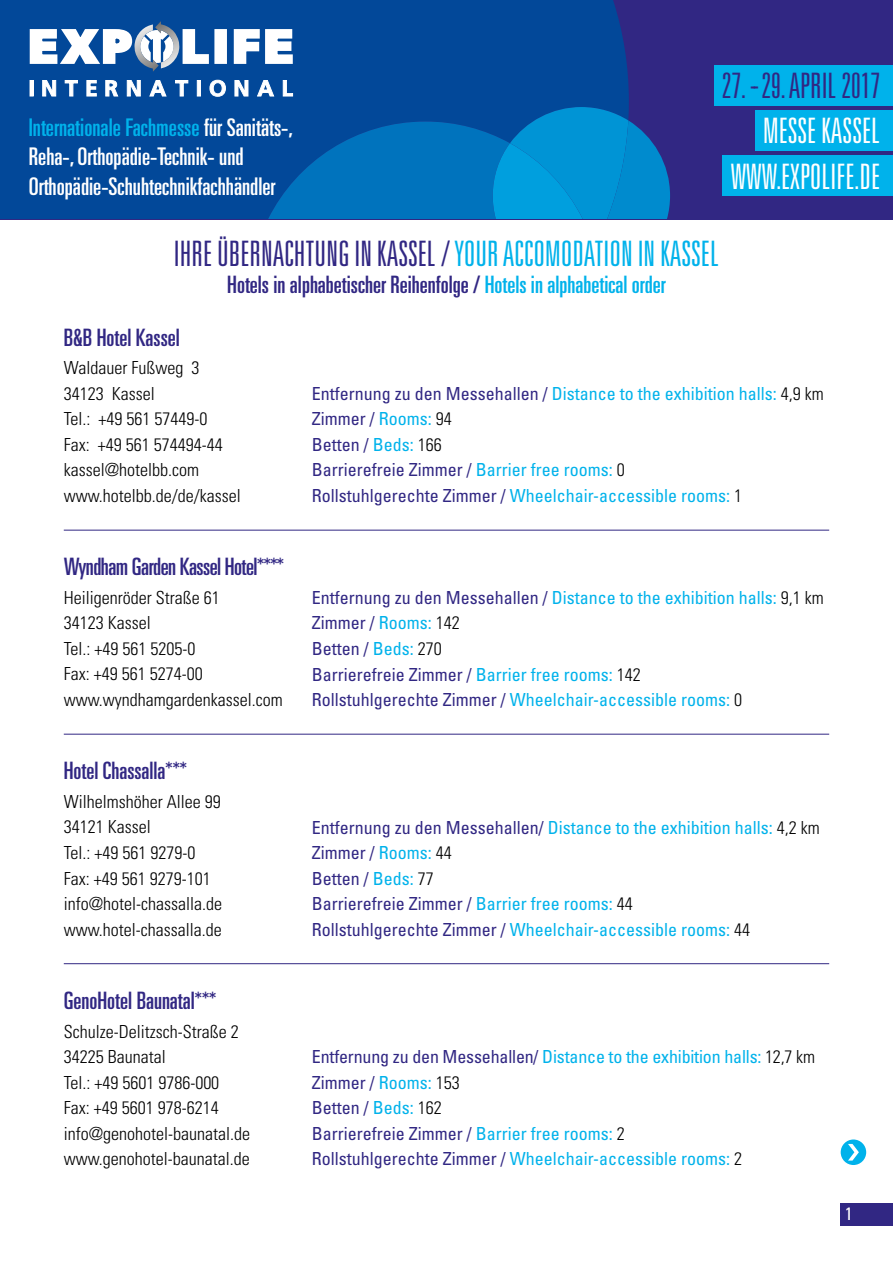
<style>
.page{position:relative;width:893px;height:1263px;background:#fff}
.page>*{position:absolute;margin:0;border:0;box-sizing:border-box;transform-origin:0 0}
.t1{font:300 ultra-condensed 35.1px "Univers LT Std";color:#312783}
.t2{font:300 ultra-condensed 35.1px/45.3px "Univers LT Std";color:#fff;text-align:right}
.t3{font:ultra-condensed 24.3px/29.2px "Univers LT Std";color:#fff}
.t4{font:ultra-condensed 24px "Univers LT Std";color:#312783}
.t5{font:ultra-condensed 24px "Univers LT Std";letter-spacing:-.02em;color:#312783}
.t6{font:condensed 18px/25.5px "Univers LT Std";color:#312783}
.t7{font:300 condensed 18px/25.5px "Univers LT Std";color:#000}
.t8{font:condensed 18px "Univers LT Std";color:#fff}
.s1{color:#00b2eb}
.s2{font-weight:300;color:#000}
</style>
<div class="page">
<div style="left:841px;top:1202px;width:52px;height:23px;background:#312783"></div>
<div style="left:0;top:0;width:893px;height:219px;background:#312783"></div>
<div style="left:0;top:0;width:629px;height:219px;background:#024899"></div>
<svg style="left:268px;top:107px;width:402px;height:112px;background:#0273bc"></svg>
<div style="left:714px;top:65px;width:179px;height:41px;background:#00b2eb"></div>
<div style="left:755px;top:110px;width:138px;height:41px;background:#00b2eb"></div>
<div style="left:723px;top:156px;width:170px;height:40px;background:#00b2eb"></div>
<div style="left:30px;top:80px;width:4px;height:16px;border:1px solid #fff"></div>
<svg style="left:42px;top:80px;width:14px;height:17px"></svg>
<svg style="left:64px;top:80px;width:14px;height:17px"></svg>
<svg style="left:86px;top:80px;width:11px;height:17px"></svg>
<svg style="left:105px;top:80px;width:14px;height:17px"></svg>
<svg style="left:127px;top:80px;width:14px;height:17px"></svg>
<svg style="left:149px;top:79px;width:18px;height:18px"></svg>
<svg style="left:175px;top:80px;width:14px;height:17px"></svg>
<svg style="left:197px;top:80px;width:4px;height:16px"></svg>
<svg style="left:209px;top:79px;width:17px;height:18px"></svg>
<svg style="left:234px;top:80px;width:15px;height:17px"></svg>
<svg style="left:256px;top:79px;width:19px;height:18px"></svg>
<svg style="left:282px;top:80px;width:11px;height:17px"></svg>
<svg style="left:28px;top:21px;width:183px;height:51px;background:#7499c3"></svg>
<div style="left:216px;top:31px;width:9px;height:31px;background:#fff"></div>
<div style="left:214px;top:29px;width:13px;height:35px;border:4px solid #fff"></div>
<svg style="left:232px;top:27px;width:63px;height:39px;background:#a0bad8"></svg>
<hr style="left:64px;top:530px;width:765px;height:1px;background:#312783">
<hr style="left:64px;top:734px;width:765px;height:1px;background:#312783">
<hr style="left:64px;top:963px;width:765px;height:1px;background:#312783">
<div style="left:841px;top:1139px;width:25px;height:26px;background:#00b2eb;border-radius:50%"></div>
<svg style="left:848px;top:1144px;width:11px;height:16px"></svg>
<h1 class="t1" style="left:722px;top:67px;width:160px">27. -- 29. APRIL 2017</h1>
<h1 class="t2" style="left:731px;top:108px;width:151px">MESSE KASSEL<br>WWW.EXPOLIFE.DE</h1>
<h2 class="t3" style="left:29px;top:113px;width:266px"><span class="s1">Internationale Fachmesse</span> für Sanitäts-,<br>Reha-, Orthopädie-Technik- und<br>Orthopädie-Schuhtechnikfachhändler</h2>
<h1 class="t1" style="left:174px;top:235px;width:547px">IHRE ÜBERNACHTUNG IN KASSEL / <span class="s1">YOUR ACCOMODATION IN KASSEL</span></h1>
<h3 class="t4" style="left:227px;top:271px;width:440px">Hotels in alphabetischer Reihenfolge / <span class="s1">Hotels in alphabetical order</span></h3>
<h3 class="t4" style="left:64px;top:324px;width:118px">B&amp;B Hotel Kassel</h3>
<p class="t7" style="left:64px;top:355px;width:179px">Waldauer Fußweg 3<br>34123 Kassel<br>Tel.: +49 561 57449-0<br>Fax: +49 561 574494-44 kassel@hotelbb.com www.hotelbb.de/de/kassel</p>
<h3 class="t5" style="left:64px;top:553px;width:222px">Wyndham Garden Kassel Hotel****</h3>
<p class="t7" style="left:64px;top:585px;width:221px">Heiligenröder Straße 61<br>34123 Kassel<br>Tel.: +49 561 5205-0<br>Fax: +49 561 5274-00 www.wyndhamgardenkassel.com</p>
<h3 class="t4" style="left:64px;top:757px;width:125px">Hotel Chassalla***</h3>
<p class="t7" style="left:64px;top:789px;width:160px">Wilhelmshöher Allee 99<br>34121 Kassel<br>Tel.: +49 561 9279-0<br>Fax: +49 561 9279-101 info@hotel-chassalla.de www.hotel-chassalla.de</p>
<h3 class="t4" style="left:64px;top:987px;width:154px">GenoHotel Baunatal***</h3>
<p class="t7" style="left:64px;top:1018px;width:188px">Schulze-Delitzsch-Straße 2<br>34225 Baunatal<br>Tel.: +49 5601 9786-000<br>Fax: +49 5601 978-6214 info@genohotel-baunatal.de www.genohotel-baunatal.de</p>
<p class="t6" style="left:312px;top:380px;width:513px">Entfernung zu den Messehallen / <span class="s1">Distance to the exhibition halls:</span> <span class="s2">4,9 km </span>Zimmer / <span class="s1">Rooms:</span> <span class="s2">94<br></span>Betten / <span class="s1">Beds:</span> <span class="s2">166<br></span>Barrierefreie Zimmer / <span class="s1">Barrier free rooms:</span> <span class="s2">0<br></span>Rollstuhlgerechte Zimmer / <span class="s1">Wheelchair-accessible rooms:</span> <span class="s2">1</span></p>
<p class="t6" style="left:312px;top:584px;width:513px">Entfernung zu den Messehallen / <span class="s1">Distance to the exhibition halls:</span> <span class="s2">9,1 km </span>Zimmer / <span class="s1">Rooms:</span> <span class="s2">142<br></span>Betten / <span class="s1">Beds:</span> <span class="s2">270<br></span>Barrierefreie Zimmer / <span class="s1">Barrier free rooms:</span> <span class="s2">142<br></span>Rollstuhlgerechte Zimmer / <span class="s1">Wheelchair-accessible rooms:</span> <span class="s2">0</span></p>
<p class="t6" style="left:312px;top:814px;width:509px">Entfernung zu den Messehallen/ <span class="s1">Distance to the exhibition halls:</span> <span class="s2">4,2 km </span>Zimmer / <span class="s1">Rooms:</span> <span class="s2">44<br></span>Betten / <span class="s1">Beds:</span> <span class="s2">77<br></span>Barrierefreie Zimmer / <span class="s1">Barrier free rooms:</span> <span class="s2">44<br></span>Rollstuhlgerechte Zimmer / <span class="s1">Wheelchair-accessible rooms:</span> <span class="s2">44</span></p>
<p class="t6" style="left:312px;top:1044px;width:505px">Entfernung zu den Messehallen/ <span class="s1">Distance to the exhibition halls:</span> <span class="s2">12,7 km </span>Zimmer / <span class="s1">Rooms:</span> <span class="s2">153<br></span>Betten / <span class="s1">Beds:</span> <span class="s2">162<br></span>Barrierefreie Zimmer / <span class="s1">Barrier free rooms:</span> <span class="s2">2<br></span>Rollstuhlgerechte Zimmer / <span class="s1">Wheelchair-accessible rooms:</span> <span class="s2">2</span></p>
<p class="t8" style="left:845px;top:1202px;width:9px">1</p>
</div>
